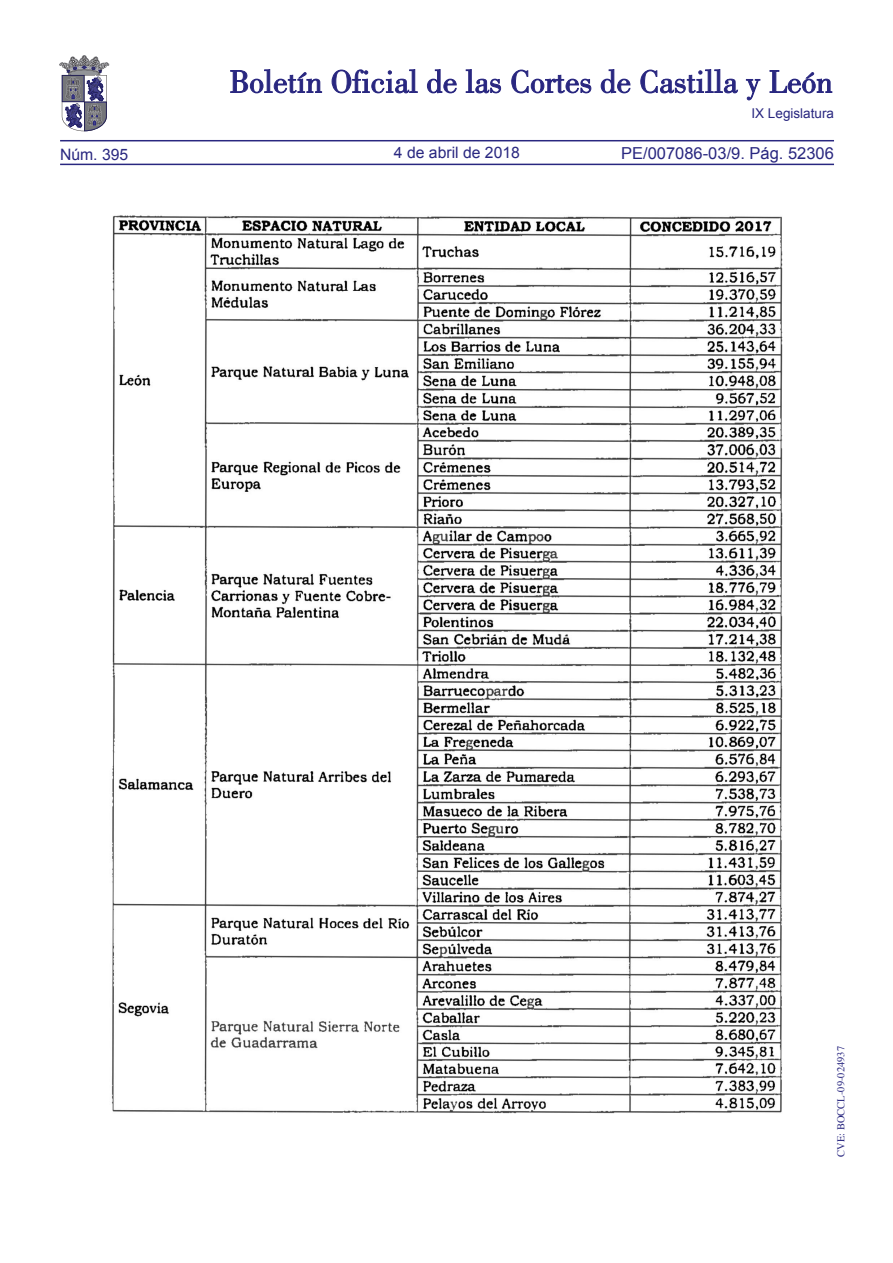
<style>
.page{position:relative;width:893px;height:1263px;background:#fff}
.page>*{position:absolute;margin:0;border:0;box-sizing:border-box;transform-origin:0 0}
.t1{font:16.5px "Arial";color:#292780}
.t2{font:15.75px "Arial";color:#292780}
.t3{font:13.5px "Arial";color:#292780}
.t4{font:10.5px "Times";color:#292780}
</style>
<div class="page">
<hr style="left:60px;top:164px;width:774px;height:1px;background:#292780">
<hr style="left:60px;top:140px;width:774px;height:1px;background:#292780">
<svg style="left:230px;top:69px;width:92px;height:24px"></svg>
<svg style="left:332px;top:69px;width:86px;height:24px"></svg>
<svg style="left:427px;top:69px;width:30px;height:24px"></svg>
<svg style="left:466px;top:69px;width:35px;height:24px"></svg>
<svg style="left:511px;top:70px;width:80px;height:23px"></svg>
<svg style="left:601px;top:69px;width:29px;height:24px"></svg>
<svg style="left:640px;top:69px;width:98px;height:24px"></svg>
<svg style="left:746px;top:79px;width:14px;height:21px"></svg>
<svg style="left:770px;top:70px;width:62px;height:23px"></svg>
<svg style="left:60px;top:55px;width:49px;height:76px"></svg>
<img style="left:111px;top:215px;width:672px;height:899px">
<p class="t2" style="left:60px;top:144px;width:70px">Núm. 395</p>
<p class="t2" style="left:394px;top:142px;width:128px">4 de abril de 2018</p>
<p class="t3" style="left:751px;top:105px;width:84px">IX Legislatura</p>
<p class="t1" style="left:621px;top:142px;width:214px">PE/007086-03/9. Pág. 52306</p>
<p class="t4" style="left:831px;top:1157px;width:112px;rotate:-90deg">CVE: BOCCL-09-024937</p>
</div>
